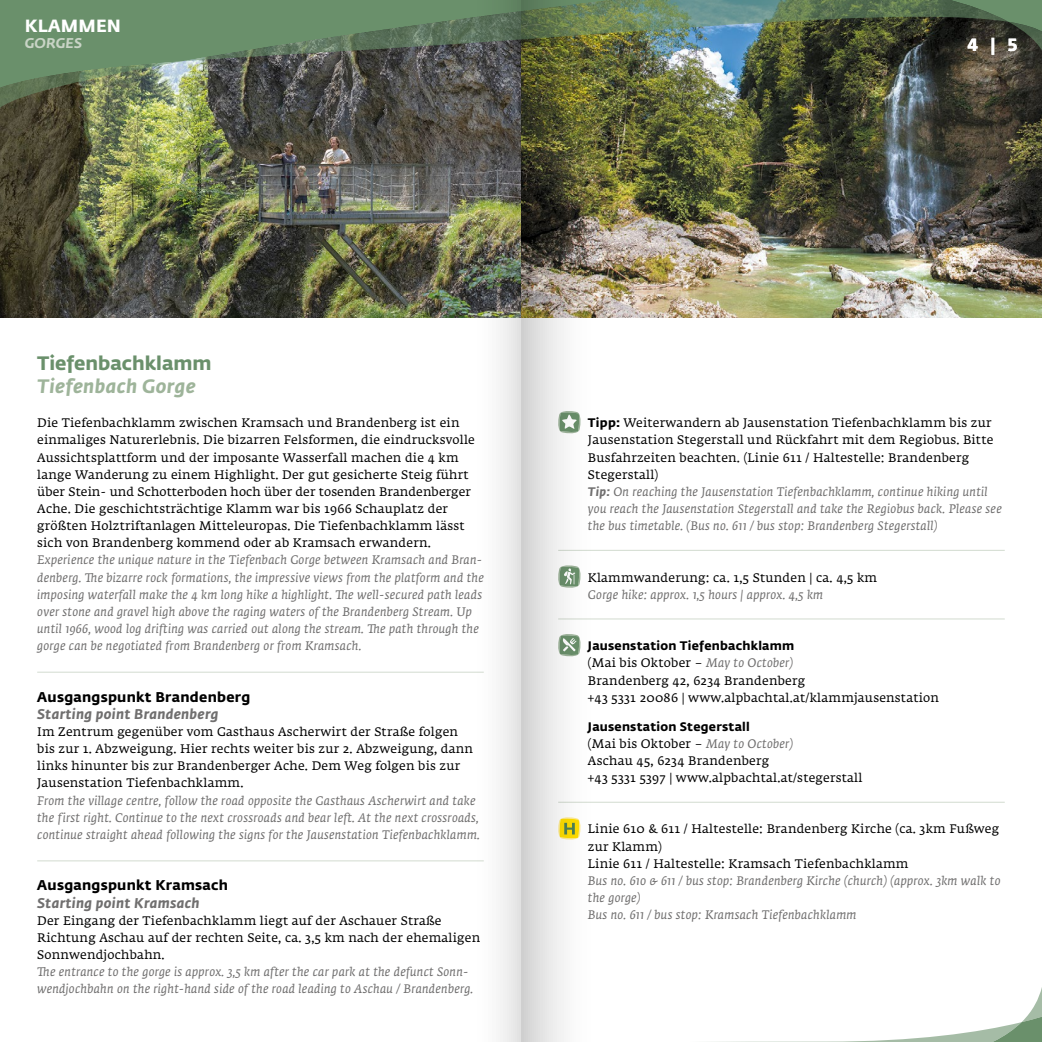
<style>
.page{position:relative;width:1042px;height:1042px;background:#fff}
.page>*{position:absolute;margin:0;border:0;box-sizing:border-box;transform-origin:0 0}
.t1{font:700 19.25px "Fedra Sans Std";color:#6a906b}
.t2{font:italic 700 19.25px "Fedra Sans Std";letter-spacing:.02em;color:#9eb49a}
.t3{font:700 17.5px "Fedra Sans Std";letter-spacing:.01em;color:#fff}
.t4{font:700 14px "Fedra Sans Std";letter-spacing:.02em;color:#000}
.t5{font:italic 700 14px "Fedra Sans Std";letter-spacing:.02em;color:#706f6f}
.t6{font:italic 700 14px "Fedra Sans Std";letter-spacing:.01em;color:#c9d4c6}
.t7{font:italic 12.25px/17.2px "Fedra Serif A Std";letter-spacing:.02em;color:#706f6f}
.t8{font:12.25px/17.2px "Fedra Serif A Std";letter-spacing:.02em;color:#000}
.t9{font:700 12.25px "Fedra Sans Std";letter-spacing:.02em;color:#000}
.s1{font-family:"Fedra Sans Std";font-weight:700;font-style:normal;color:#000}
.s2{font-style:normal;color:#000}
.s3{font-family:"Fedra Sans Std";font-weight:700}
.s4{font-style:italic;color:#706f6f}
</style>
<div class="page">
<svg style="left:0;top:0;width:521px;height:1042px"></svg>
<img style="left:521px;top:0;width:521px;height:1042px">
<h2 class="t3" style="left:25px;top:14px;width:98px">KLAMMEN</h2>
<p class="t6" style="left:25px;top:34px;width:59px">GORGES</p>
<h2 class="t3" style="left:968px;top:33px;width:51px">4 | 5</h2>
<h1 class="t1" style="left:37px;top:350px;width:176px">Tiefenbachklamm</h1>
<h1 class="t2" style="left:37px;top:374px;width:160px">Tiefenbach Gorge</h1>
<p class="t8" style="left:37px;top:415px;width:439px">Die Tiefenbachklamm zwischen Kramsach und Brandenberg ist ein einmaliges Naturerlebnis. Die bizarren Felsformen, die eindrucksvolle Aussichtsplattform und der imposante Wasserfall machen die 4 km lange Wanderung zu einem Highlight. Der gut gesicherte Steig führt über Stein- und Schotterboden hoch über der tosenden Brandenberger Ache. Die geschichtsträchtige Klamm war bis 1966 Schauplatz der größten Holztriftanlagen Mitteleuropas. Die Tiefenbachklamm lässt sich von Brandenberg kommend oder ab Kramsach erwandern.</p>
<p class="t7" style="left:37px;top:551px;width:448px">Experience the unique nature in the Tiefenbach Gorge between Kramsach and Bran&shy;denberg. The bizarre rock formations, the impressive views from the platform and the imposing waterfall make the 4 km long hike a highlight. The well-secured path leads over stone and gravel high above the raging waters of the Brandenberg Stream. Up until 1966, wood log drifting was carried out along the stream. The path through the gorge can be negotiated from Brandenberg or from Kramsach.</p>
<p class="t4" style="left:37px;top:688px;width:215px">Ausgangspunkt Brandenberg</p>
<p class="t5" style="left:37px;top:705px;width:183px">Starting point Brandenberg</p>
<p class="t8" style="left:37px;top:724px;width:437px">Im Zentrum gegenüber vom Gasthaus Ascherwirt der Straße folgen bis zur 1. Abzweigung. Hier rechts weiter bis zur 2. Abzweigung, dann links hinunter bis zur Brandenberger Ache. Dem Weg folgen bis zur Jausenstation Tiefenbachklamm.</p>
<p class="t7" style="left:37px;top:792px;width:444px">From the village centre, follow the road opposite the Gasthaus Ascherwirt and take the first right. Continue to the next crossroads and bear left. At the next crossroads, continue straight ahead following the signs for the Jausenstation Tiefenbachklamm.</p>
<p class="t4" style="left:37px;top:876px;width:192px">Ausgangspunkt Kramsach</p>
<p class="t5" style="left:37px;top:893px;width:164px">Starting point Kramsach</p>
<p class="t8" style="left:37px;top:913px;width:444px">Der Eingang der Tiefenbachklamm liegt auf der Aschauer Straße<br>Richtung Aschau auf der rechten Seite, ca. 3,5 km nach der ehemaligen<br>Sonnwendjochbahn.</p>
<p class="t7" style="left:37px;top:963px;width:438px">The entrance to the gorge is approx. 3,5 km after the car park at the defunct Sonn&shy;wendjochbahn on the right-hand side of the road leading to Aschau / Brandenberg.</p>
<p class="t7" style="left:588px;top:414px;width:415px"><span class="s1">Tipp:</span> <span class="s2">Weiterwandern ab Jausenstation Tiefenbachklamm bis zur Jausenstation Stegerstall und Rückfahrt mit dem Regiobus. Bitte Busfahrzeiten beachten. (Linie 611 / Haltestelle: Brandenberg Stegerstall)<br></span><span class="s3">Tip:</span> On reaching the Jausenstation Tiefenbachklamm, continue hiking until you reach the Jausenstation Stegerstall and take the Regiobus back. Please see the bus timetable. (Bus no. 611 / bus stop: Brandenberg Stegerstall)</p>
<p class="t8" style="left:588px;top:570px;width:291px">Klammwanderung: ca. 1,5 Stunden | ca. 4,5 km</p>
<p class="t7" style="left:588px;top:586px;width:237px">Gorge hike: approx. 1,5 hours | approx. 4,5 km</p>
<p class="t9" style="left:588px;top:638px;width:208px">Jausenstation Tiefenbachklamm</p>
<p class="t8" style="left:588px;top:655px;width:353px">(Mai bis Oktober – <span class="s4">May to October)<br></span>Brandenberg 42, 6234 Brandenberg<br>+43 5331 20086 | www.alpbachtal.at/klammjausenstation</p>
<p class="t9" style="left:588px;top:718px;width:163px">Jausenstation Stegerstall</p>
<p class="t8" style="left:588px;top:736px;width:276px">(Mai bis Oktober – <span class="s4">May to October)<br></span>Aschau 45, 6234 Brandenberg<br>+43 5331 5397 | www.alpbachtal.at/stegerstall</p>
<p class="t8" style="left:588px;top:821px;width:413px">Linie 610 &amp; 611 / Haltestelle: Brandenberg Kirche (ca. 3km Fußweg zur Klamm)<br>Linie 611 / Haltestelle: Kramsach Tiefenbachklamm</p>
<p class="t7" style="left:588px;top:872px;width:414px">Bus no. 610 &amp; 611 / bus stop: Brandenberg Kirche (church) (approx. 3km walk to the gorge)<br>Bus no. 611 / bus stop: Kramsach Tiefenbachklamm</p>
</div>
